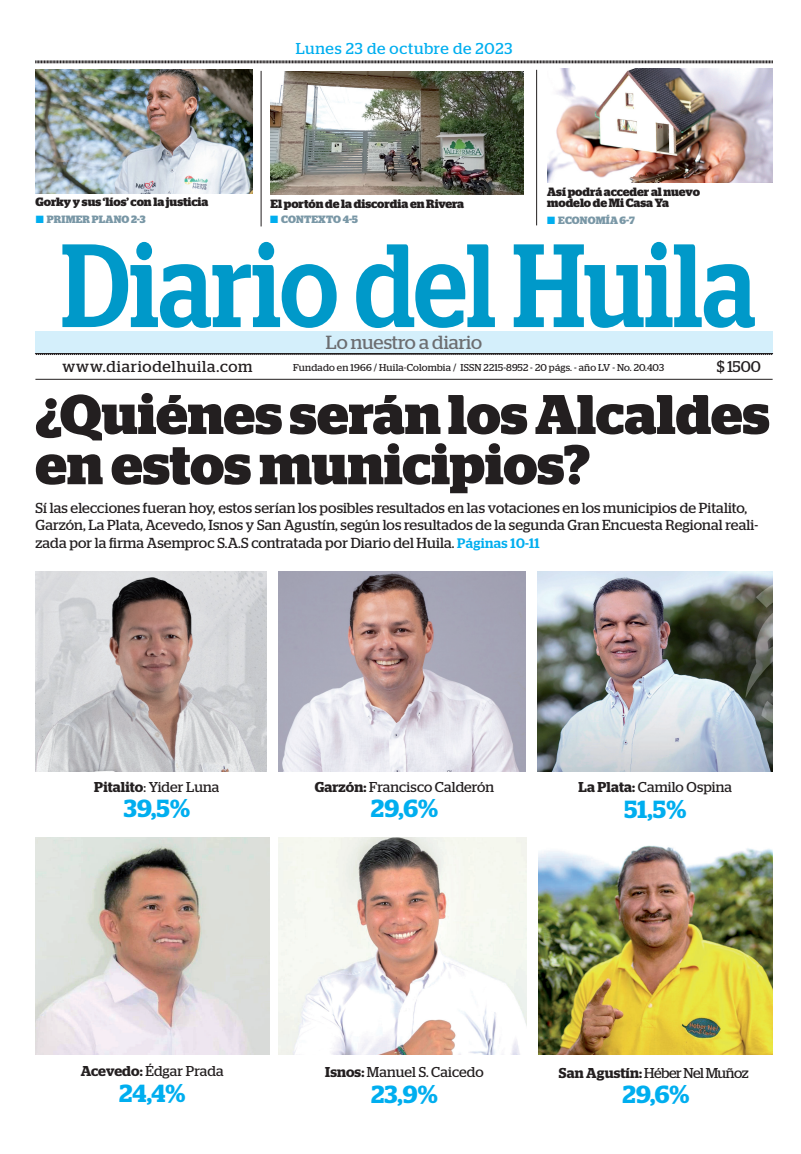
<style>
.page{position:relative;width:801px;height:1154px;background:#fff}
.page>*{position:absolute;margin:0;border:0;box-sizing:border-box;transform-origin:0 0}
.t1{font:700 55.6px/50.2px "Stag";color:#231f20}
.t2{font:600 24.7px "Stag";letter-spacing:.01em;color:#00aeef}
.t3{font:19px "Stag";color:#6c6d70}
.t4{font:15.7px "Stag";letter-spacing:.045em;color:#00aeef}
.t5{font:15.7px "Stag";letter-spacing:.05em;color:#231f20}
.t6{font:15.6px "Stag";color:#231f20}
.t7{font:14.5px/17.5px "Stag";letter-spacing:.01em;color:#231f20}
.t8{font:14.3px "Stag";letter-spacing:.005em;color:#231f20}
.t9{font:14.3px "Stag";letter-spacing:-.03em;color:#231f20}
.t10{font:700 12px "Stag";letter-spacing:-.005em;color:#231f20}
.t11{font:700 10.6px "Stag";letter-spacing:.02em;color:#7997a6}
.t12{font:10px "Stag";letter-spacing:.02em;color:#231f20}
.s1{color:#00aeef}
.s2{font-weight:500;font-size:13.8px;color:#00aeef}
.s3{font-weight:600}
</style>
<div class="page">
<svg style="left:35px;top:60px;width:738px;height:4px;background:#908e8f"></svg>
<svg style="left:62px;top:242px;width:693px;height:86px"></svg>
<svg style="left:35px;top:352px;width:738px;height:3px"></svg>
<hr style="left:35px;top:379px;width:737px;height:1px;background:#231f20">
<div style="left:35px;top:332px;width:737px;height:21px;background:#d4effb"></div>
<hr style="left:261px;top:71px;width:1px;height:155px;background:#231f20">
<hr style="left:536px;top:70px;width:1px;height:155px;background:#231f20">
<img style="left:547px;top:68px;width:225px;height:115px">
<img style="left:36px;top:70px;width:216px;height:124px">
<img style="left:271px;top:71px;width:253px;height:124px">
<img style="left:36px;top:571px;width:231px;height:200px">
<img style="left:35px;top:837px;width:235px;height:217px">
<img style="left:279px;top:571px;width:247px;height:200px">
<img style="left:538px;top:571px;width:234px;height:200px">
<img style="left:279px;top:837px;width:247px;height:217px">
<img style="left:538px;top:845px;width:234px;height:209px">
<p class="t4" style="left:296px;top:40px;width:218px">Lunes 23 de octubre de 2023</p>
<p class="t10" style="left:547px;top:185px;width:154px">Así podrá acceder al nuevo</p>
<p class="t10" style="left:35px;top:195px;width:175px">Gorky y sus ‘líos’ con la justicia</p>
<p class="t10" style="left:271px;top:197px;width:195px">El portón de la discordia en Rivera</p>
<p class="t10" style="left:547px;top:196px;width:123px">modelo de Mi Casa Ya</p>
<p class="t11" style="left:547px;top:214px;width:89px"><span class="s1">■</span> ECONOMÍA 6-7</p>
<p class="t11" style="left:36px;top:213px;width:112px"><span class="s1">■</span> PRIMER PLANO 2-3</p>
<p class="t11" style="left:270px;top:213px;width:89px"><span class="s1">■</span> CONTEXTO 4-5</p>
<h3 class="t3" style="left:326px;top:331px;width:158px">Lo nuestro a diario</h3>
<p class="t12" style="left:293px;top:362px;width:372px">Fundado en 1966 / Huila-Colombia / ISSN 2215-8952 - 20 págs. - año LV - No. 20.403</p>
<p class="t5" style="left:62px;top:357px;width:192px">www.diariodelhuila.com</p>
<p class="t6" style="left:717px;top:357px;width:46px">$ 1500</p>
<h1 class="t1" style="left:35px;top:389px;width:736px">¿Quiénes serán los Alcaldes en estos municipios?</h1>
<p class="t7" style="left:35px;top:499px;width:724px">Sí las elecciones fueran hoy, estos serían los posibles resultados en las votaciones en los municipios de Pitalito,<br>Garzón, La Plata, Acevedo, Isnos y San Agustín, según los resultados de la segunda Gran Encuesta Regional reali&shy;zada por la rma Asemproc S.A.S contratada por Diario del Huila. <span class="s2">Páginas 10-11</span></p>
<p class="t8" style="left:94px;top:778px;width:127px"><span class="s3">Pitalito</span>: Yider Luna</p>
<h2 class="t2" style="left:124px;top:794px;width:68px">39,5%</h2>
<p class="t8" style="left:315px;top:778px;width:181px"><span class="s3">Garzón:</span> Francisco Calderón</p>
<h2 class="t2" style="left:371px;top:794px;width:69px">29,6%</h2>
<p class="t8" style="left:578px;top:779px;width:155px"><span class="s3">La Plata:</span> Camilo Ospina</p>
<h2 class="t2" style="left:624px;top:794px;width:63px">51,5%</h2>
<p class="t8" style="left:81px;top:1062px;width:144px"><span class="s3">Acevedo:</span> Édgar Prada</p>
<h2 class="t2" style="left:119px;top:1078px;width:68px">24,4%</h2>
<p class="t8" style="left:325px;top:1063px;width:160px"><span class="s3">Isnos:</span> Manuel S. Caicedo</p>
<h2 class="t2" style="left:371px;top:1079px;width:68px">23,9%</h2>
<p class="t9" style="left:559px;top:1064px;width:191px"><span class="s3">San Agustín:</span> Héber Nel Muñoz</p>
<h2 class="t2" style="left:622px;top:1080px;width:69px">29,6%</h2>
</div>
